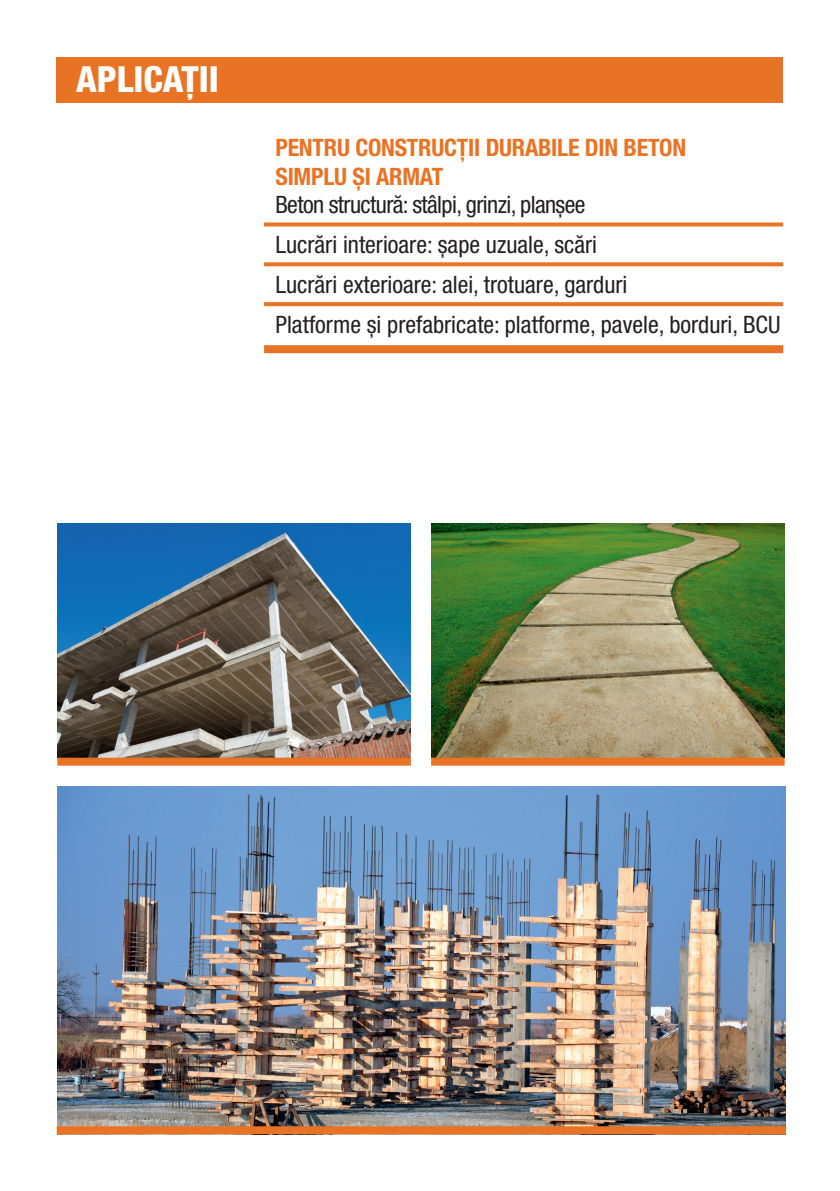
<style>
.page{position:relative;width:840px;height:1191px;background:#fff}
.page>*{position:absolute;margin:0;border:0;box-sizing:border-box;transform-origin:0 0}
.t1{font:800 condensed 36px "Helvetica Neue LT Pro";color:#fff}
.t2{font:condensed 24px "Helvetica Neue LT Pro";color:#231f20}
.t3{font:700 condensed 24px "Helvetica Neue LT Pro";letter-spacing:-.01em;color:#e97324}
.t4{font:condensed 24px "Helvetica Neue LT Pro";letter-spacing:-.025em;color:#231f20}
</style>
<div class="page">
<div style="left:57px;top:57px;width:725px;height:46px;background:#e97324"></div>
<svg style="left:264px;top:222px;width:518px;height:4px;background:#eb843e"></svg>
<svg style="left:264px;top:262px;width:518px;height:4px;background:#ea7e35"></svg>
<svg style="left:264px;top:302px;width:518px;height:4px;background:#e9782b"></svg>
<div style="left:264px;top:345px;width:518px;height:8px;background:#e97324"></div>
<img style="left:431px;top:523px;width:353px;height:234px">
<img style="left:57px;top:524px;width:353px;height:233px">
<img style="left:57px;top:786px;width:728px;height:340px">
<div style="left:57px;top:757px;width:353px;height:8px;background:#e97324"></div>
<div style="left:431px;top:757px;width:353px;height:8px;background:#e97324"></div>
<div style="left:57px;top:1126px;width:728px;height:8px;background:#e97324"></div>
<p class="t1" style="left:76px;top:57px;width:144px">APLICAȚII</p>
<p class="t3" style="left:275px;top:133px;width:412px">PENTRU CONSTRUCȚII DURABILE DIN BETON</p>
<p class="t3" style="left:275px;top:162px;width:169px">SIMPLU ȘI ARMAT</p>
<p class="t4" style="left:275px;top:191px;width:311px">Beton structură: stâlpi, grinzi, planșee</p>
<p class="t2" style="left:275px;top:231px;width:323px">Lucrări interioare: șape uzuale, scări</p>
<p class="t2" style="left:275px;top:270px;width:353px">Lucrări exterioare: alei, trotuare, garduri</p>
<p class="t2" style="left:275px;top:310px;width:506px">Platforme și prefabricate: platforme, pavele, borduri, BCU</p>
</div>
